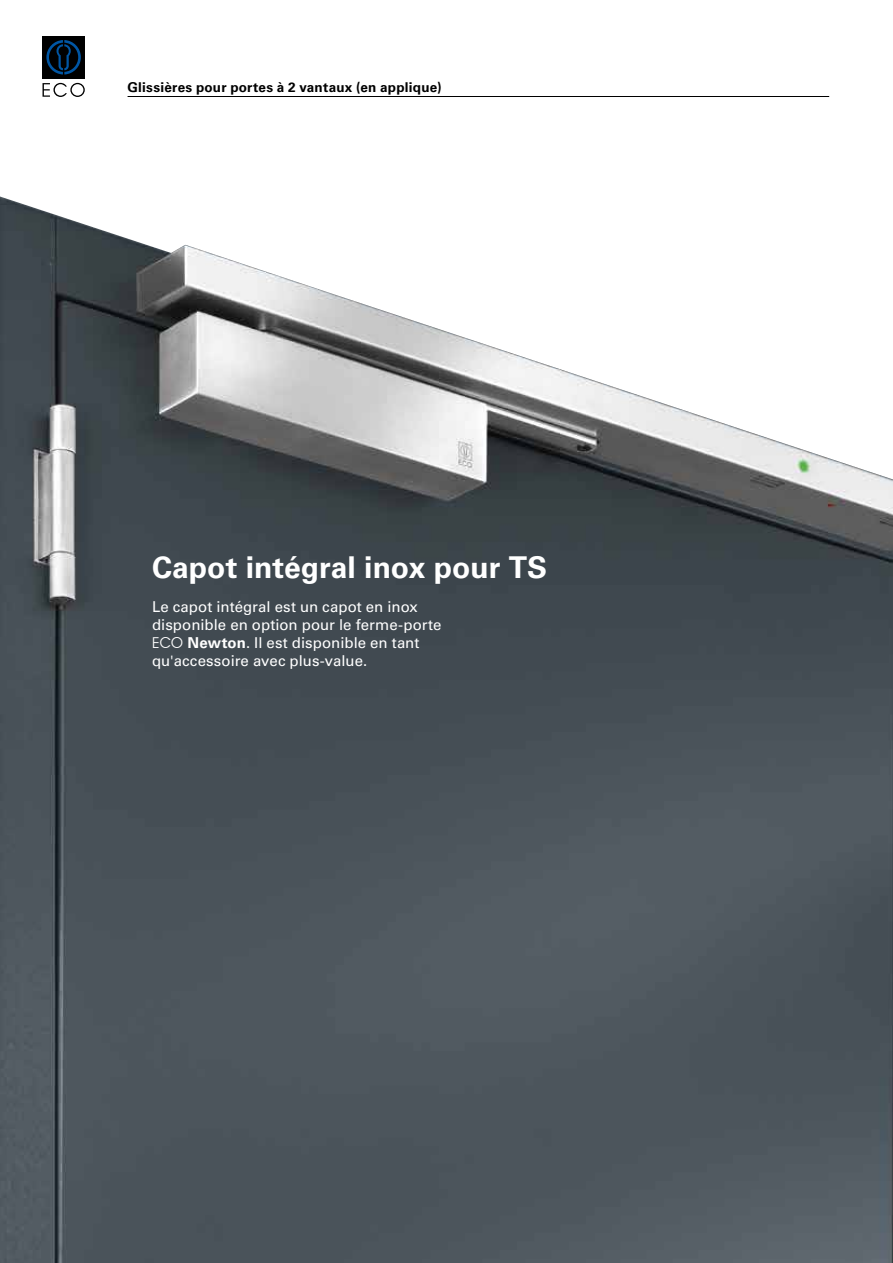
<style>
.page{position:relative;width:893px;height:1263px;background:#fff}
.page>*{position:absolute;margin:0;border:0;box-sizing:border-box;transform-origin:0 0}
.t1{font:700 30px "Univers LT Pro 65";color:#fff}
.t2{font:15px/18px "Univers LT Pro 55 Roman";color:#fff}
.t3{font:700 13.5px "Univers LT Pro 65";letter-spacing:.02em;color:#000}
.s1{font-family:"Avant Garde IT Cby BT"}
.s2{font-family:"Univers LT Pro 65";font-weight:700}
</style>
<div class="page">
<hr style="left:128px;top:96px;width:701px;height:1px;background:#000">
<div style="left:43px;top:36px;width:42px;height:42px;background:#000"></div>
<svg style="left:46px;top:40px;width:35px;height:34px"></svg>
<svg style="left:43px;top:83px;width:42px;height:14px"></svg>
<img style="left:0;top:196px;width:893px;height:1067px">
<p class="t3" style="left:128px;top:79px;width:316px">Glissières pour portes à 2 vantaux (en applique)</p>
<h1 class="t1" style="left:152px;top:550px;width:397px">Capot intégral inox pour TS</h1>
<p class="t2" style="left:152px;top:598px;width:291px">Le capot intégral est un capot en inox disponible en option pour le ferme-porte <span class="s1">ECO</span> <span class="s2">Newton</span>. Il est disponible en tant qu'accessoire avec plus-value.</p>
</div>
